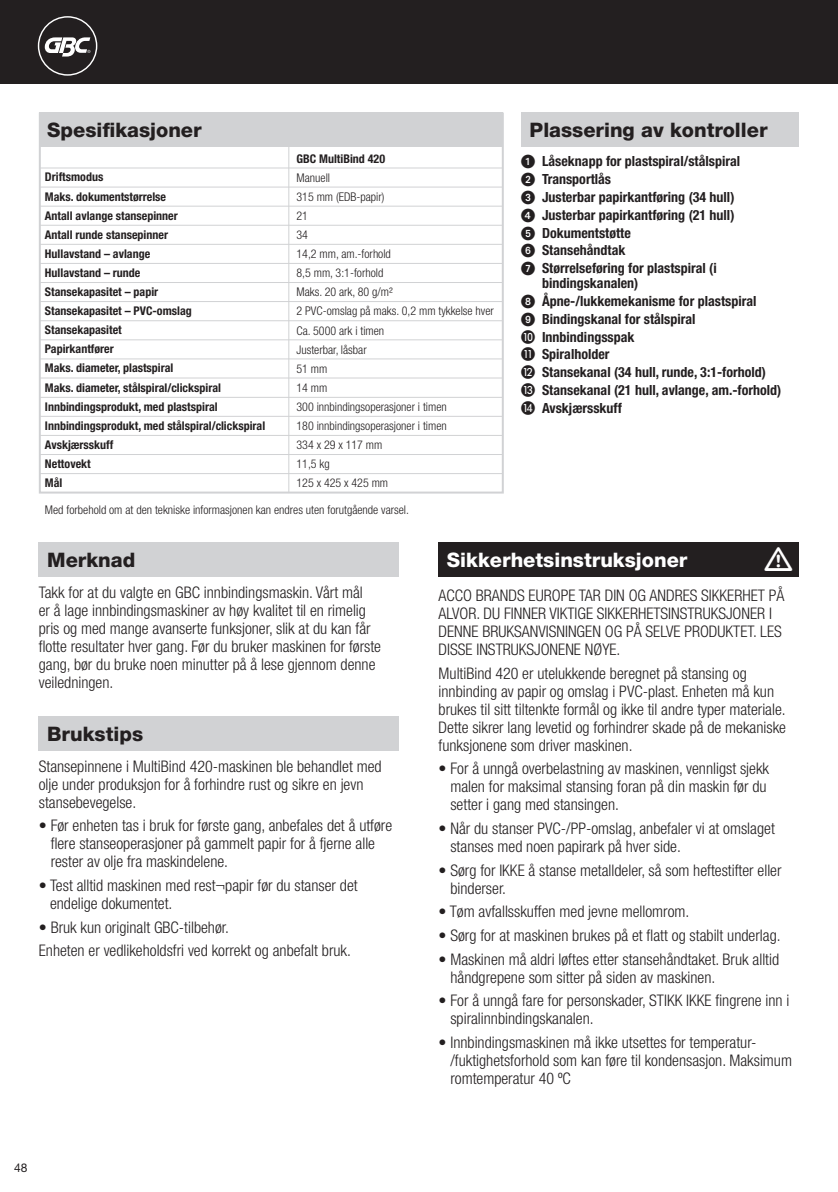
<style>
.page{position:relative;width:838px;height:1192px;background:#fff}
.page>*{position:absolute;margin:0;border:0;box-sizing:border-box;transform-origin:0 0}
.t1{font:800 20px "Helvetica Neue";color:#231f20}
.t2{font:800 20px "Helvetica Neue";color:#fff}
.t3{font:300 condensed 16px/18px "Helvetica Neue";color:#231f20}
.t4{font:700 condensed 14px/17.8px "Helvetica Neue";color:#231f20}
.t5{font:700 condensed 12px/19px "Helvetica Neue";color:#231f20}
.t6{font:300 condensed 12px/19px "Helvetica Neue";color:#231f20}
.t7{font:12px "Helvetica Neue";color:#231f20}
.s1{font-family:"European Pi One";font-weight:400;font-stretch:normal}
</style>
<div class="page">
<div style="left:0;top:0;width:838px;height:84px;background:#231f20"></div>
<svg style="left:38px;top:16px;width:59px;height:60px"></svg>
<div style="left:439px;top:543px;width:360px;height:34px;background:#231f20"></div>
<div style="left:39px;top:543px;width:360px;height:34px;background:#d1d2d4"></div>
<div style="left:521px;top:113px;width:277px;height:34px;background:#d1d2d4"></div>
<div style="left:39px;top:113px;width:464px;height:34px;background:#d1d2d4"></div>
<hr style="left:288px;top:141px;width:1px;height:352px;background:#d1d2d4">
<hr style="left:40px;top:187px;width:462px;height:1px;background:#d1d2d4">
<hr style="left:40px;top:167px;width:462px;height:1px;background:#d1d2d4">
<hr style="left:40px;top:225px;width:462px;height:1px;background:#d1d2d4">
<hr style="left:40px;top:206px;width:462px;height:1px;background:#d1d2d4">
<hr style="left:40px;top:244px;width:462px;height:1px;background:#d1d2d4">
<hr style="left:40px;top:263px;width:462px;height:1px;background:#d1d2d4">
<hr style="left:40px;top:282px;width:462px;height:1px;background:#d1d2d4">
<hr style="left:40px;top:301px;width:462px;height:1px;background:#d1d2d4">
<hr style="left:40px;top:320px;width:462px;height:1px;background:#d1d2d4">
<hr style="left:40px;top:358px;width:462px;height:1px;background:#d1d2d4">
<hr style="left:40px;top:339px;width:462px;height:1px;background:#d1d2d4">
<hr style="left:40px;top:377px;width:462px;height:1px;background:#d1d2d4">
<hr style="left:40px;top:397px;width:462px;height:1px;background:#d1d2d4">
<hr style="left:40px;top:435px;width:462px;height:1px;background:#d1d2d4">
<hr style="left:40px;top:416px;width:462px;height:1px;background:#d1d2d4">
<hr style="left:40px;top:454px;width:462px;height:1px;background:#d1d2d4">
<hr style="left:40px;top:473px;width:462px;height:1px;background:#d1d2d4">
<div style="left:39px;top:716px;width:360px;height:34px;background:#d1d2d4"></div>
<p class="t1" style="left:47px;top:118px;width:156px">Spesifikasjoner</p>
<p class="t5" style="left:45px;top:168px;width:222px">Driftsmodus<br>Maks. dokumentstørrelse<br>Antall avlange stansepinner<br>Antall runde stansepinner<br>Hullavstand – avlange<br>Hullavstand – runde<br>Stansekapasitet – papir<br>Stansekapasitet – PVC-omslag<br>Stansekapasitet<br>Papirkantfører<br>Maks. diameter, plastspiral<br>Maks. diameter, stålspiral/clickspiral<br>Innbindingsprodukt, med plastspiral<br>Innbindingsprodukt, med stålspiral/clickspiral<br>Avskjærsskuff<br>Nettovekt<br>Mål</p>
<p class="t5" style="left:296px;top:149px;width:90px">GBC MultiBind 420</p>
<p class="t6" style="left:296px;top:168px;width:199px">Manuell<br>315 mm (EDB-papir)<br>21<br>34<br>14,2 mm, am.-forhold<br>8,5 mm, 3:1-forhold<br>Maks. 20 ark, 80 g/m²<br>2 PVC-omslag på maks. 0,2 mm tykkelse hver<br>Ca. 5000 ark i timen<br>Justerbar, låsbar<br>51 mm<br>14 mm<br>300 innbindingsoperasjoner i timen<br>180 innbindingsoperasjoner i timen<br>334 x 29 x 117 mm<br>11,5 kg<br>125 x 425 x 425 mm</p>
<p class="t6" style="left:45px;top:501px;width:365px">Med forbehold om at den tekniske informasjonen kan endres uten forutgående varsel.</p>
<p class="t1" style="left:530px;top:118px;width:239px">Plassering av kontroller</p>
<p class="t4" style="left:521px;top:152px;width:220px"><span class="s1">1</span> Låseknapp for plastspiral/stålspiral<br><span class="s1">2</span> Transportlås<br><span class="s1">3</span> Justerbar papirkantføring (34 hull)<br><span class="s1">4</span> Justerbar papirkantføring (21 hull)<br><span class="s1">5</span> Dokumentstøtte<br><span class="s1">6</span> Stansehåndtak<br><span class="s1">7</span> Størrelseføring for plastspiral (i</p>
<p class="t4" style="left:521px;top:274px;width:261px;text-indent:21px">bindingskanalen)<br><span class="s1">8</span> Åpne-/lukkemekanisme for plastspiral<br><span class="s1">9</span> Bindingskanal for stålspiral<br><span class="s1">J</span> Innbindingsspak<br><span class="s1">K</span> Spiralholder<br><span class="s1">L</span> Stansekanal (34 hull, runde, 3:1-forhold)<br><span class="s1">M</span> Stansekanal (21 hull, avlange, am.-forhold)<br><span class="s1">N</span> Avskjærsskuff</p>
<p class="t1" style="left:47px;top:548px;width:90px">Merknad</p>
<p class="t3" style="left:39px;top:583px;width:344px">Takk for at du valgte en GBC innbindingsmaskin. Vårt mål<br>er å lage innbindingsmaskiner av høy kvalitet til en rimelig pris og med mange avanserte funksjoner, slik at du kan får flotte resultater hver gang. Før du bruker maskinen for første gang, bør du bruke noen minutter på å lese gjennom denne veiledningen.</p>
<p class="t1" style="left:47px;top:722px;width:97px">Brukstips</p>
<p class="t3" style="left:39px;top:757px;width:344px">Stansepinnene i MultiBind 420-maskinen ble behandlet med olje under produksjon for å forhindre rust og sikre en jevn stansebevegelse.</p>
<p class="t3" style="left:51px;top:816px;width:343px;text-indent:-12px">• Før enheten tas i bruk for første gang, anbefales det å utføre flere stanseoperasjoner på gammelt papir for å fjerne alle rester av olje fra maskindelene.</p>
<p class="t3" style="left:50px;top:876px;width:309px;text-indent:-11px">• Test alltid maskinen med rest¬papir før du stanser det endelige dokumentet.</p>
<p class="t3" style="left:39px;top:915px;width:314px;line-height:23.6px">• Bruk kun originalt GBC-tilbehør.<br>Enheten er vedlikeholdsfri ved korrekt og anbefalt bruk.</p>
<p class="t2" style="left:447px;top:548px;width:242px">Sikkerhetsinstruksjoner</p>
<p class="t3" style="left:439px;top:586px;width:347px">ACCO BRANDS EUROPE TAR DIN OG ANDRES SIKKERHET PÅ ALVOR. DU FINNER VIKTIGE SIKKERHETSINSTRUKSJONER I DENNE BRUKSANVISNINGEN OG PÅ SELVE PRODUKTET. LES DISSE INSTRUKSJONENE NØYE.</p>
<p class="t3" style="left:439px;top:664px;width:349px">MultiBind 420 er utelukkende beregnet på stansing og innbinding av papir og omslag i PVC-plast. Enheten må kun brukes til sitt tiltenkte formål og ikke til andre typer materiale.<br>Dette sikrer lang levetid og forhindrer skade på de mekaniske funksjonene som driver maskinen.</p>
<p class="t3" style="left:450px;top:759px;width:320px;text-indent:-12px">• For å unngå overbelastning av maskinen, vennligst sjekk malen for maksimal stansing foran på din maskin før du setter i gang med stansingen.</p>
<p class="t3" style="left:450px;top:819px;width:326px;text-indent:-12px">• Når du stanser PVC-/PP-omslag, anbefaler vi at omslaget stanses med noen papirark på hver side.</p>
<p class="t3" style="left:450px;top:861px;width:333px;text-indent:-12px">• Sørg for IKKE å stanse metalldeler, så som heftestifter eller binderser.</p>
<p class="t3" style="left:439px;top:902px;width:252px">• Tøm avfallsskuffen med jevne mellomrom.</p>
<p class="t3" style="left:439px;top:926px;width:343px">• Sørg for at maskinen brukes på et flatt og stabilt underlag.</p>
<p class="t3" style="left:450px;top:950px;width:330px;text-indent:-12px">• Maskinen må aldri løftes etter stansehåndtaket. Bruk alltid håndgrepene som sitter på siden av maskinen.</p>
<p class="t3" style="left:450px;top:991px;width:341px;text-indent:-12px">• For å unngå fare for personskader, STIKK IKKE fingrene inn i spiralinnbindingskanalen.</p>
<p class="t3" style="left:450px;top:1033px;width:343px;text-indent:-12px">• Innbindingsmaskinen må ikke utsettes for temperatur-/fuktighetsforhold som kan føre til kondensasjon. Maksimum romtemperatur 40 ºC</p>
<p class="t7" style="left:14px;top:1160px;width:15px">48</p>
</div>
